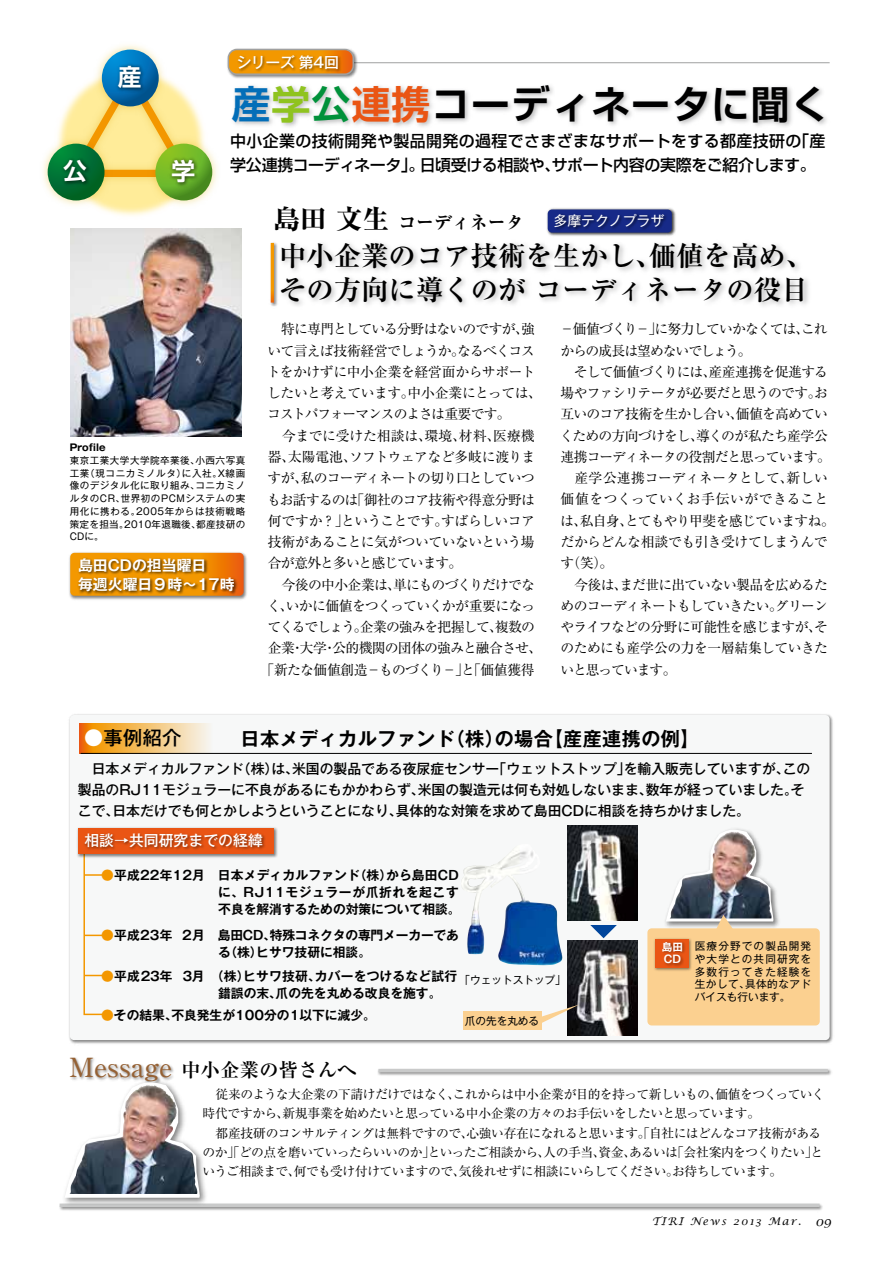
<style>
.page{position:relative;width:893px;height:1263px;background:#fff}
.page>*{position:absolute;margin:0;border:0;box-sizing:border-box;transform-origin:0 0}
.t1{font:700 38.85px "Shin Go Pro De";letter-spacing:.03em;color:#000}
.t2{font:700 27.45px/34px "Ryumin Pro";color:#000}
.t3{font:500 26.4px "Ryumin Pro";color:#956134}
.t4{font:700 23.7px "Shin Go Pro De";color:#fff}
.t5{font:700 19.2px "Gothic MB101 Pro De";letter-spacing:.02em;color:#000}
.t6{font:700 19.2px "Ryumin Pro";letter-spacing:.02em;color:#000}
.t7{font:500 19.2px "Gothic MB101 Pro";color:#000}
.t8{font:800 17.85px "Ryumin Pro";color:#000}
.t9{font:500 15.9px/23.4px "Shin Go Pro";letter-spacing:.025em;color:#000}
.t10{font:700 14.85px/19.2px "Gothic MB101 Pro De";color:#fff}
.t11{font:500 14.85px "Gothic MB101 Pro";color:#fff}
.t12{font:13.8px/21.3px "Ryumin Pro";letter-spacing:-.05em;color:#000}
.t13{font:500 13.8px/21.3px "Gothic MB101 Pro";color:#000}
.t14{font:13.8px "Ryumin Pro";letter-spacing:-.075em;color:#000}
.t15{font:13.8px "Ryumin Pro";letter-spacing:-.08em;color:#000}
.t16{font:13.8px "Ryumin Pro";letter-spacing:-.01em;color:#000}
.t17{font:13.8px "Ryumin Pro";letter-spacing:.025em;color:#000}
.t18{font:13.8px "Gothic MB101 Pro";color:#fff}
.t19{font:12.75px/19.2px "Ryumin Pro";letter-spacing:-.04em;color:#000}
.t20{font:700 12.75px/17px "Gothic MB101 Pro De";color:#000}
.t21{font:10.65px/12.8px "Gothic MB101 Pro";letter-spacing:.045em;color:#000;text-align:justify}
.t22{font:italic 10.65px "Lucida Calligraphy";letter-spacing:.15em;color:#000}
.t23{font:10.65px "Gothic MB101 Pro";color:#000}
.t24{font:700 10.65px/12.8px "Gothic MB101 Pro De";color:#fff}
.t25{font:9.6px/12.8px "Gothic MB101 Pro";letter-spacing:.05em;color:#000;text-align:justify}
.t26{font:700 9.6px "Gothic MB101 Pro";color:#000}
.s1{color:#036eb8}
.s2{color:#8fc31f}
.s3{color:#00913a}
.s4{color:#ea5514}
.s5{font-size:26.85px}
.s6{color:#fff}
.s7{color:#f39700}
.s8{font-size:12.75px}
</style>
<div class="page">
<img style="left:69px;top:714px;width:764px;height:330px">
<div style="left:70px;top:715px;width:760px;height:325px;background:#f7f8f8;border-radius:4px"></div>
<svg style="left:79px;top:723px;width:133px;height:31px"></svg>
<hr style="left:353px;top:62px;width:477px;height:1px;background:#9fa0a0">
<img style="left:254px;top:48px;width:105px;height:31px">
<svg style="left:254px;top:50px;width:99px;height:24px"></svg>
<div style="left:228px;top:49px;width:126px;height:26px;border:2px solid #9fa0a0;border-radius:9px"></div>
<img style="left:254px;top:85px;width:573px;height:42px">
<img style="left:109px;top:48px;width:145px;height:168px">
<img style="left:58px;top:59px;width:145px;height:129px">
<svg style="left:65px;top:63px;width:133px;height:120px"></svg>
<img style="left:91px;top:45px;width:79px;height:73px">
<svg style="left:102px;top:50px;width:57px;height:56px"></svg>
<img style="left:113px;top:61px;width:35px;height:36px">
<img style="left:43px;top:133px;width:73px;height:79px">
<svg style="left:48px;top:144px;width:57px;height:56px"></svg>
<img style="left:59px;top:155px;width:34px;height:36px">
<img style="left:145px;top:133px;width:78px;height:79px">
<svg style="left:155px;top:144px;width:57px;height:56px"></svg>
<img style="left:167px;top:155px;width:35px;height:36px">
<img style="left:547px;top:208px;width:129px;height:28px">
<div style="left:548px;top:209px;width:124px;height:24px;background:#172a88;border-radius:4px"></div>
<img style="left:551px;top:214px;width:118px;height:19px">
<img style="left:234px;top:53px;width:110px;height:54px">
<hr style="left:81px;top:753px;width:731px;height:1px;background:#000">
<img style="left:378px;top:1068px;width:454px;height:8px">
<hr style="left:378px;top:1069px;width:450px;height:3px;background:#c9caca">
<img style="left:60px;top:1203px;width:763px;height:8px">
<svg style="left:211px;top:1203px;width:608px;height:4px;fill:#c9caca"></svg>
<svg style="left:83px;top:875px;width:21px;height:141px"></svg>
<img style="left:69px;top:552px;width:178px;height:48px">
<svg style="left:70px;top:553px;width:174px;height:43px"></svg>
<img style="left:75px;top:555px;width:165px;height:45px">
<img style="left:270px;top:242px;width:8px;height:65px">
<svg style="left:271px;top:243px;width:3px;height:60px"></svg>
<img style="left:71px;top:1057px;width:103px;height:20px">
<img style="left:77px;top:827px;width:201px;height:31px">
<div style="left:78px;top:828px;width:196px;height:26px;background:#ea5514"></div>
<img style="left:82px;top:833px;width:186px;height:42px">
<img style="left:665px;top:828px;width:114px;height:100px">
<img style="left:59px;top:1077px;width:152px;height:132px">
<img style="left:65px;top:1082px;width:135px;height:116px">
<img style="left:133px;top:1084px;width:22px;height:8px">
<div style="left:647px;top:928px;width:173px;height:97px;background:#fbd090;border-radius:4px"></div>
<img style="left:654px;top:938px;width:38px;height:33px">
<div style="left:655px;top:939px;width:33px;height:28px;background:#ea5514"></div>
<img style="left:659px;top:941px;width:29px;height:30px">
<img style="left:666px;top:830px;width:107px;height:99px">
<img style="left:70px;top:228px;width:172px;height:208px">
<img style="left:462px;top:851px;width:101px;height:114px">
<img style="left:567px;top:826px;width:70px;height:94px">
<img style="left:567px;top:941px;width:70px;height:94px">
<svg style="left:590px;top:925px;width:27px;height:13px"></svg>
<div style="left:463px;top:1011px;width:78px;height:18px;background:#fbd090"></div>
<svg style="left:541px;top:1004px;width:39px;height:21px"></svg>
<h3 class="t4" style="left:118px;top:57px;width:25px">産</h3>
<h3 class="t4" style="left:63px;top:151px;width:25px">公</h3>
<h3 class="t4" style="left:171px;top:151px;width:25px">学</h3>
<p class="t11" style="left:236px;top:50px;width:104px">シリーズ 第4回</p>
<h1 class="t1" style="left:232px;top:72px;width:600px"><span class="s1">産</span><span class="s2">学</span><span class="s3">公</span><span class="s4">連携</span>コーディネータに聞く</h1>
<p class="t9" style="left:230px;top:127px;width:597px">中小企業の技術開発や製品開発の過程でさまざまなサポートをする都産技研の「産学公連携コーディネータ」。日頃受ける相談や、サポート内容の実際をご紹介します。</p>
<p class="t8" style="left:273px;top:208px;width:252px"><span class="s5">島田 文生</span> コーディネータ</p>
<p class="t18" style="left:554px;top:209px;width:112px">多摩テクノプラザ</p>
<h2 class="t2" style="left:279px;top:237px;width:536px">中小企業のコア技術を生かし、価値を高め、その方向に導くのが コーディネータの役目</h2>
<p class="t26" style="left:70px;top:439px;width:37px">Profile</p>
<p class="t25" style="left:70px;top:452px;width:177px">東京工業大学大学院卒業後、小西六写真工業（現コニカミノルタ）に入社。X線画像のデジタル化に取り組み、コニカミノルタのCR、世界初のPCMシステムの実用化に携わる。2005年からは技術戦略策定を担当。2010年退職後、都産技研のCDに。</p>
<p class="t10" style="left:78px;top:554px;width:158px">島田CDの担当曜日<br>毎週火曜日９時～17時</p>
<p class="t12" style="left:267px;top:318px;width:277px">　特に専門としている分野はないのですが、強いて言えば技術経営でしょうか。なるべくコストをかけずに中小企業を経営面からサポートしたいと考えています。中小企業にとっては、コストパフォーマンスのよさは重要です。<br>　今までに受けた相談は、環境、材料、医療機器、太陽電池、ソフトウェアなど多岐に渡りますが、私のコーディネートの切り口としていつもお話するのは「御社のコア技術や得意分野は何ですか？」ということです。すばらしいコア技術があることに気がついていないという場合が意外と多いと感じています。</p>
<p class="t12" style="left:281px;top:573px;width:255px">今後の中小企業は、単にものづくりだけでな</p>
<p class="t12" style="left:267px;top:594px;width:270px">く、いかに価値をつくっていくかが重要になっ</p>
<p class="t14" style="left:267px;top:616px;width:269px">てくるでしょう。企業の強みを把握して、複数の</p>
<p class="t12" style="left:268px;top:637px;width:276px">企業・大学・公的機関の団体の強みと融合させ、</p>
<p class="t12" style="left:261px;top:658px;width:276px">「新たな価値創造－ものづくり－」と「価値獲得</p>
<p class="t12" style="left:560px;top:318px;width:269px">－価値づくり－」に努力していかなくては、これ</p>
<p class="t15" style="left:560px;top:340px;width:193px">からの成長は望めないでしょう。</p>
<p class="t12" style="left:561px;top:360px;width:269px">　そして価値づくりには、産産連携を促進する</p>
<p class="t12" style="left:561px;top:381px;width:269px">場やファシリテータが必要だと思うのです。お</p>
<p class="t12" style="left:560px;top:403px;width:269px">互いのコア技術を生かし合い、価値を高めてい</p>
<p class="t12" style="left:560px;top:424px;width:269px">くための方向づけをし、導くのが私たち産学公</p>
<p class="t14" style="left:560px;top:446px;width:272px">連携コーディネータの役割だと思っています。</p>
<p class="t16" style="left:575px;top:467px;width:255px">産学公連携コーディネータとして、新しい</p>
<p class="t17" style="left:561px;top:488px;width:269px">価値をつくっていくお手伝いができること</p>
<p class="t12" style="left:560px;top:509px;width:276px">は、私自身、とてもやり甲斐を感じていますね。</p>
<p class="t12" style="left:560px;top:530px;width:269px">だからどんな相談でも引き受けてしまうんで</p>
<p class="t12" style="left:560px;top:551px;width:54px">す（笑）。</p>
<p class="t12" style="left:561px;top:573px;width:269px">　今後は、まだ世に出ていない製品を広めるた</p>
<p class="t12" style="left:560px;top:594px;width:269px">めのコーディネートもしていきたい。グリーン</p>
<p class="t12" style="left:560px;top:615px;width:269px">やライフなどの分野に可能性を感じますが、そ</p>
<p class="t12" style="left:560px;top:636px;width:269px">のためにも産学公の力を一層結集していきた</p>
<p class="t15" style="left:560px;top:658px;width:118px">いと思っています。</p>
<h3 class="t7" style="left:84px;top:722px;width:99px"><span class="s6">●</span>事例紹介</h3>
<h3 class="t5" style="left:241px;top:722px;width:460px">日本メディカルファンド（株）の場合【産産連携の例】</h3>
<p class="t13" style="left:78px;top:756px;width:734px">　日本メディカルファンド（株）は、米国の製品である夜尿症センサー「ウェットストップ」を輸入販売していますが、この製品のRJ11モジュラーに不良があるにもかかわらず、米国の製造元は何も対処しないまま、数年が経っていました。そこで、日本だけでも何とかしようということになり、具体的な対策を求めて島田CDに相談を持ちかけました。</p>
<p class="t11" style="left:84px;top:828px;width:180px">相談→共同研究までの経緯</p>
<p class="t20" style="left:218px;top:865px;width:244px;text-indent:-117px"><span class="s7">●</span>平成22年12月 日本メディカルファンド（株）から島田CDに、RJ11モジュラーが爪折れを起こす不良を解消するための対策について相談。</p>
<p class="t20" style="left:218px;top:925px;width:242px;text-indent:-117px"><span class="s7">●</span>平成23年 2月 島田CD、特殊コネクタの専門メーカーである（株）ヒサワ技研に相談。</p>
<p class="t20" style="left:218px;top:965px;width:241px;text-indent:-117px"><span class="s7">●</span>平成23年 ３月（株）ヒサワ技研、カバーをつけるなど試行錯誤の末、爪の先を丸める改良を施す。</p>
<p class="t20" style="left:101px;top:1005px;width:276px"><span class="s7">●</span>その結果、不良発生が100分の1以下に減少。</p>
<p class="t23" style="left:460px;top:971px;width:108px">「ウェットストップ」</p>
<p class="t23" style="left:465px;top:1012px;width:76px">爪の先を丸める</p>
<p class="t24" style="left:662px;top:939px;width:23px">島田<br>CD</p>
<p class="t21" style="left:695px;top:938px;width:118px">医療分野での製品開発や大学との共同研究を多数行ってきた経験を生かして、具体的なアドバイスも行います。</p>
<h3 class="t3" style="left:69px;top:1046px;width:104px">Message</h3>
<h3 class="t6" style="left:181px;top:1055px;width:177px">中小企業の皆さんへ</h3>
<p class="t19" style="left:203px;top:1084px;width:623px">　従来のような大企業の下請けだけではなく、これからは中小企業が目的を持って新しいもの、価値をつくっていく時代ですから、新規事業を始めたいと思っている中小企業の方々のお手伝いをしたいと思っています。<br>　都産技研のコンサルティングは無料ですので、心強い存在になれると思います。「自社にはどんなコア技術があるのか」「どの点を磨いていったらいいのか」といったご相談から、人の手当、資金、あるいは「会社案内をつくりたい」というご相談まで、何でも受け付けていますので、気後れせずに相談にいらしてください。お待ちしています。</p>
<p class="t22" style="left:652px;top:1214px;width:181px">TIRI News 2013 Mar. <span class="s8">09</span></p>
</div>
